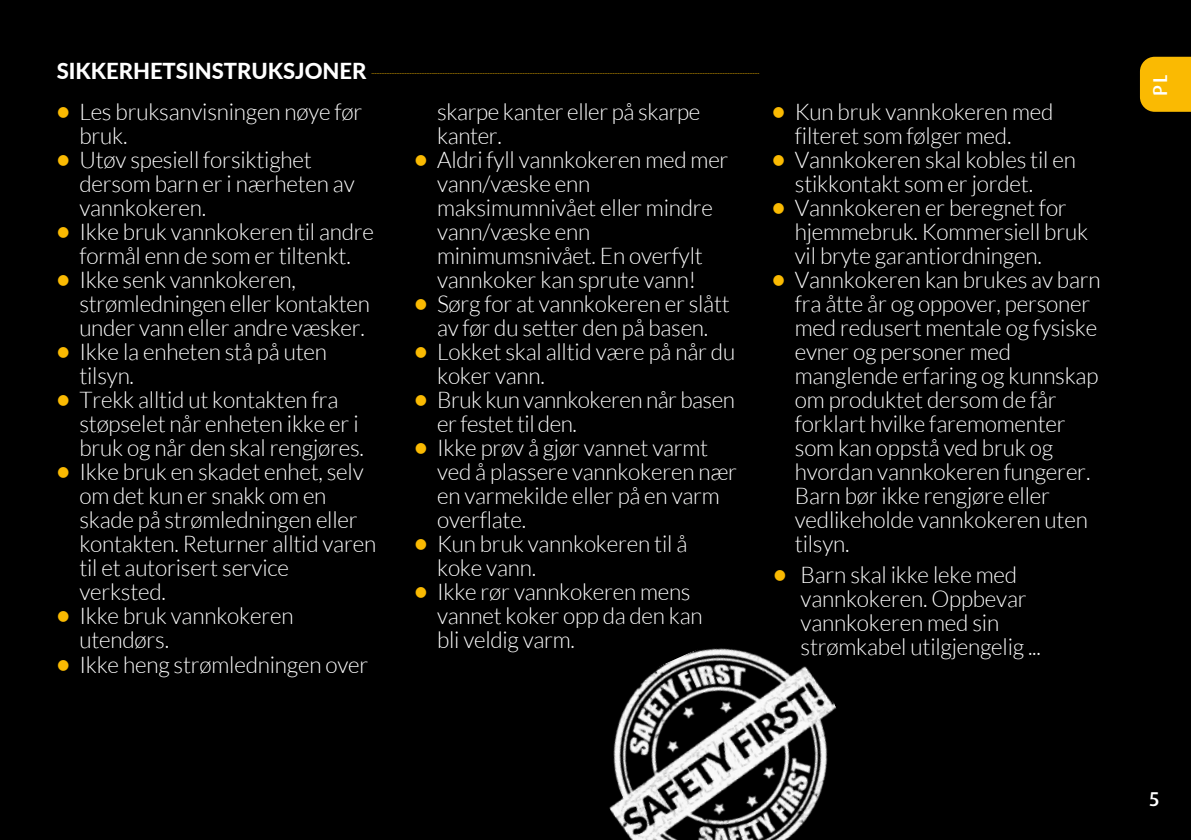
<style>
.page{position:relative;width:1191px;height:840px;background:#fff}
.page>*{position:absolute;margin:0;border:0;box-sizing:border-box;transform-origin:0 0}
.t1{font:300 23px/24px "Lato";letter-spacing:-.01em;color:#fff}
.t2{font:500 20px "Dax Pro";color:#fff}
.t3{font:300 18px "Lato";color:#faba02;scale:.25 1}
.s1{font-weight:800;font-size:22px;color:#fff}
.s2{font-weight:800;color:#faba02}
</style>
<div class="page">
<div style="left:0;top:0;width:1191px;height:839px;background:#000"></div>
<div style="left:1140px;top:57px;width:51px;height:55px;background:#faba02"></div>
<img style="left:609px;top:648px;width:228px;height:191px">
<p class="t3" style="left:57px;top:60px;width:2811px"><span class="s1">SIKKERHETSINSTRUKSJONER</span> -----------------------------------------------------------------------------------------------------------------------------------------------------------------------------------------------------------------------------------------</p>
<p class="t1" style="left:79px;top:100px;width:285px;text-indent:-23px"><span class="s2">•</span> Les bruksanvisningen nøye før bruk.</p>
<p class="t1" style="left:79px;top:148px;width:277px;text-indent:-23px"><span class="s2">•</span> Utøv spesiell forsiktighet dersom barn er i nærheten av vannkokeren.</p>
<p class="t1" style="left:57px;top:220px;width:319px;text-align:center"><span class="s2">•</span> Ikke bruk vannkokeren til andre formål enn de som er tiltenkt.</p>
<p class="t1" style="left:79px;top:268px;width:292px;text-indent:-23px"><span class="s2">•</span> Ikke senk vannkokeren, strømledningen eller kontakten under vann eller andre væsker.</p>
<p class="t1" style="left:79px;top:340px;width:249px;text-indent:-23px"><span class="s2">•</span> Ikke la enheten stå på uten tilsyn.</p>
<p class="t1" style="left:79px;top:388px;width:286px;text-indent:-23px"><span class="s2">•</span> Trekk alltid ut kontakten fra støpselet når enheten ikke er i bruk og når den skal rengjøres.</p>
<p class="t1" style="left:79px;top:460px;width:298px;text-indent:-23px"><span class="s2">•</span> Ikke bruk en skadet enhet, selv om det kun er snakk om en skade på strømledningen eller kontakten. Returner alltid varen til et autorisert service verksted.</p>
<p class="t1" style="left:79px;top:604px;width:216px;text-indent:-23px"><span class="s2">•</span> Ikke bruk vannkokeren utendørs.</p>
<p class="t1" style="left:57px;top:652px;width:313px"><span class="s2">•</span> Ikke heng strømledningen over</p>
<p class="t1" style="left:437px;top:99px;width:265px">skarpe kanter eller på skarpe kanter.</p>
<p class="t1" style="left:437px;top:147px;width:293px;text-indent:-23px"><span class="s2">•</span> Aldri fyll vannkokeren med mer vann/væske enn maksimumnivået eller mindre vann/væske enn minimumsnivået. En overfylt vannkoker kan sprute vann!</p>
<p class="t1" style="left:414px;top:291px;width:317px;text-align:center"><span class="s2">•</span> Sørg for at vannkokeren er slått av før du setter den på basen.</p>
<p class="t1" style="left:437px;top:339px;width:300px;text-indent:-23px"><span class="s2">•</span> Lokket skal alltid være på når du koker vann.</p>
<p class="t1" style="left:437px;top:388px;width:299px;text-indent:-23px"><span class="s2">•</span> Bruk kun vannkokeren når basen er festet til den.</p>
<p class="t1" style="left:437px;top:436px;width:301px;text-indent:-23px"><span class="s2">•</span> Ikke prøv å gjør vannet varmt ved å plassere vannkokeren nær en varmekilde eller på en varm overflate.</p>
<p class="t1" style="left:414px;top:532px;width:274px"><span class="s2">•</span> Kun bruk vannkokeren til å</p>
<p class="t1" style="left:414px;top:580px;width:278px"><span class="s2">•</span> Ikke rør vannkokeren mens</p>
<p class="t1" style="left:437px;top:544px;width:267px;line-height:48px">koke vann.<br>vannet koker opp da den kan</p>
<p class="t1" style="left:437px;top:628px;width:139px">bli veldig varm.</p>
<p class="t1" style="left:795px;top:100px;width:260px;text-indent:-23px"><span class="s2">•</span> Kun bruk vannkokeren med filteret som følger med.</p>
<p class="t1" style="left:795px;top:147px;width:283px;text-indent:-23px"><span class="s2">•</span> Vannkokeren skal kobles til en stikkontakt som er jordet.</p>
<p class="t1" style="left:795px;top:196px;width:295px;text-indent:-23px"><span class="s2">•</span> Vannkokeren er beregnet for hjemmebruk. Kommersiell bruk vil bryte garantiordningen.</p>
<p class="t1" style="left:795px;top:268px;width:307px;text-indent:-23px"><span class="s2">•</span> Vannkokeren kan brukes av barn fra åtte år og oppover, personer med redusert mentale og fysiske evner og personer med manglende erfaring og kunnskap om produktet dersom de får forklart hvilke faremomenter som kan oppstå ved bruk og hvordan vannkokeren fungerer.<br>Barn bør ikke rengjøre eller vedlikeholde vannkokeren uten tilsyn.</p>
<p class="t1" style="left:800px;top:563px;width:242px;text-indent:-27px"><span class="s2">•</span> Barn skal ikke leke med vannkokeren. Oppbevar vannkokeren med sin strømkabel utilgjengelig ...</p>
<p class="t2" style="left:1147px;top:96px;width:23px;rotate:-90deg">PL</p>
<p class="t2" style="left:1149px;top:785px;width:11px">5</p>
</div>
